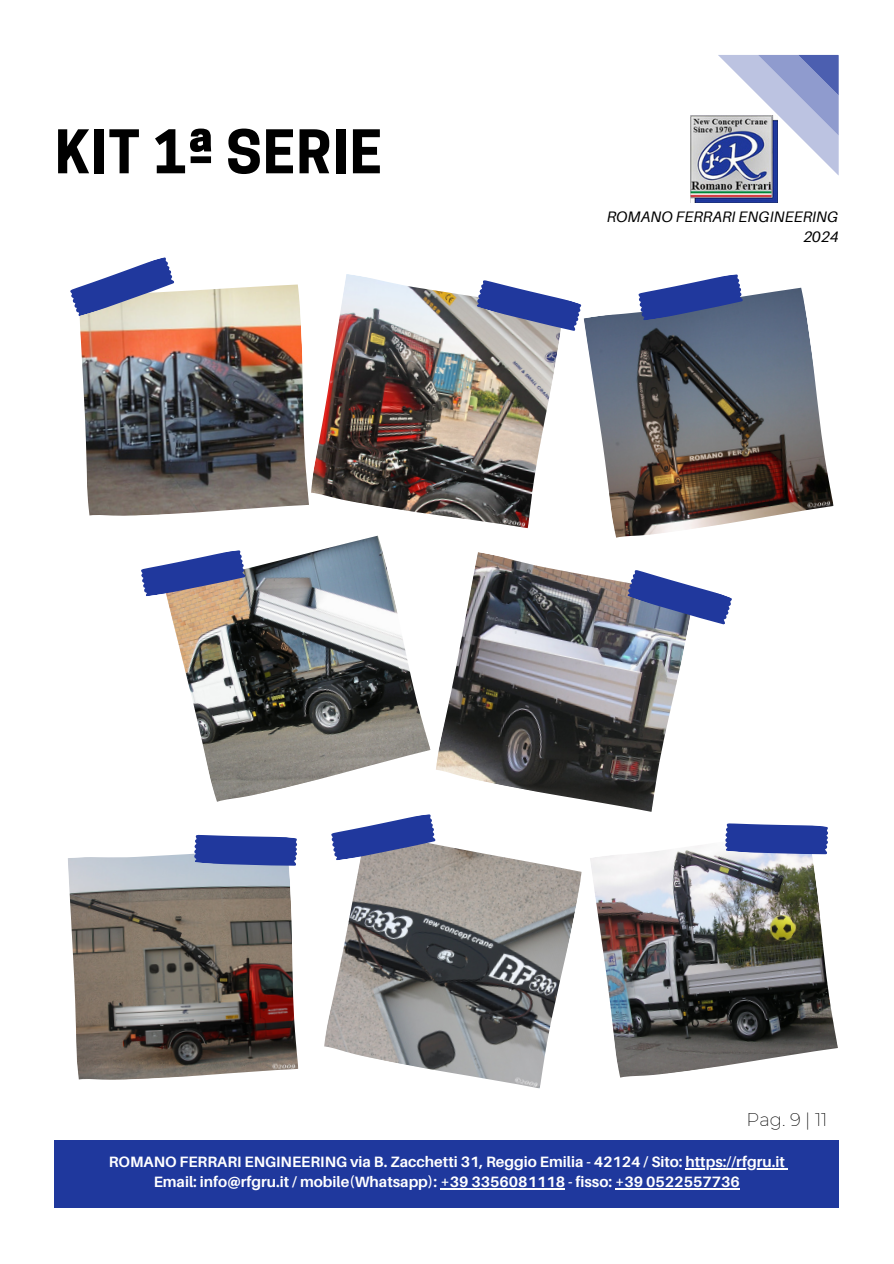
<style>
.page{position:relative;width:894px;height:1264px;background:#fff}
.page>*{position:absolute;margin:0;border:0;box-sizing:border-box;transform-origin:0 0}
.t1{font:700 56.4px "Cooper Hewitt";letter-spacing:.02em;color:#000}
.t2{font:200 18px "Montserrat";color:#000}
.t3{font:italic 15.15px/20.2px "Aileron";color:#000;text-align:right}
.t4{font:700 15px/20.2px "Aileron";color:#fff;text-align:center}
</style>
<div class="page">
<div style="left:55px;top:1140px;width:783px;height:67px;background:#1f389d"></div>
<hr style="left:685px;top:1168px;width:99px;height:1px;background:#fff">
<hr style="left:440px;top:1188px;width:125px;height:1px;background:#fff">
<hr style="left:615px;top:1188px;width:124px;height:1px;background:#fff">
<svg style="left:718px;top:55px;width:120px;height:120px"></svg>
<img style="left:690px;top:115px;width:87px;height:88px">
<img style="left:68px;top:854px;width:230px;height:225px">
<img style="left:324px;top:844px;width:257px;height:244px">
<img style="left:590px;top:845px;width:247px;height:232px">
<img style="left:79px;top:284px;width:230px;height:231px">
<img style="left:311px;top:274px;width:249px;height:254px">
<img style="left:583px;top:288px;width:250px;height:249px">
<svg style="left:70px;top:257px;width:106px;height:60px"></svg>
<svg style="left:474px;top:274px;width:108px;height:63px"></svg>
<svg style="left:636px;top:274px;width:107px;height:47px"></svg>
<svg style="left:329px;top:814px;width:107px;height:46px"></svg>
<svg style="left:192px;top:834px;width:106px;height:37px;background:#5064b0"></svg>
<svg style="left:723px;top:823px;width:106px;height:37px;background:#586ab5"></svg>
<img style="left:436px;top:552px;width:252px;height:259px">
<img style="left:166px;top:535px;width:264px;height:266px">
<svg style="left:141px;top:549px;width:105px;height:47px"></svg>
<svg style="left:625px;top:563px;width:107px;height:67px"></svg>
<h1 class="t1" style="left:55px;top:131px;width:328px">KIT 1ª SERIE</h1>
<p class="t3" style="left:606px;top:206px;width:233px">ROMANO FERRARI ENGINEERING<br>2024</p>
<p class="t2" style="left:746px;top:1108px;width:82px">Pag. 9 | 11</p>
<p class="t4" style="left:109px;top:1151px;width:677px">ROMANO FERRARI ENGINEERING via B. Zacchetti 31, Reggio Emilia - 42124 / Sito: https://rfgru.it<br>Email: info@rfgru.it / mobile(Whatsapp): +39 3356081118 - fisso: +39 0522557736</p>
</div>
